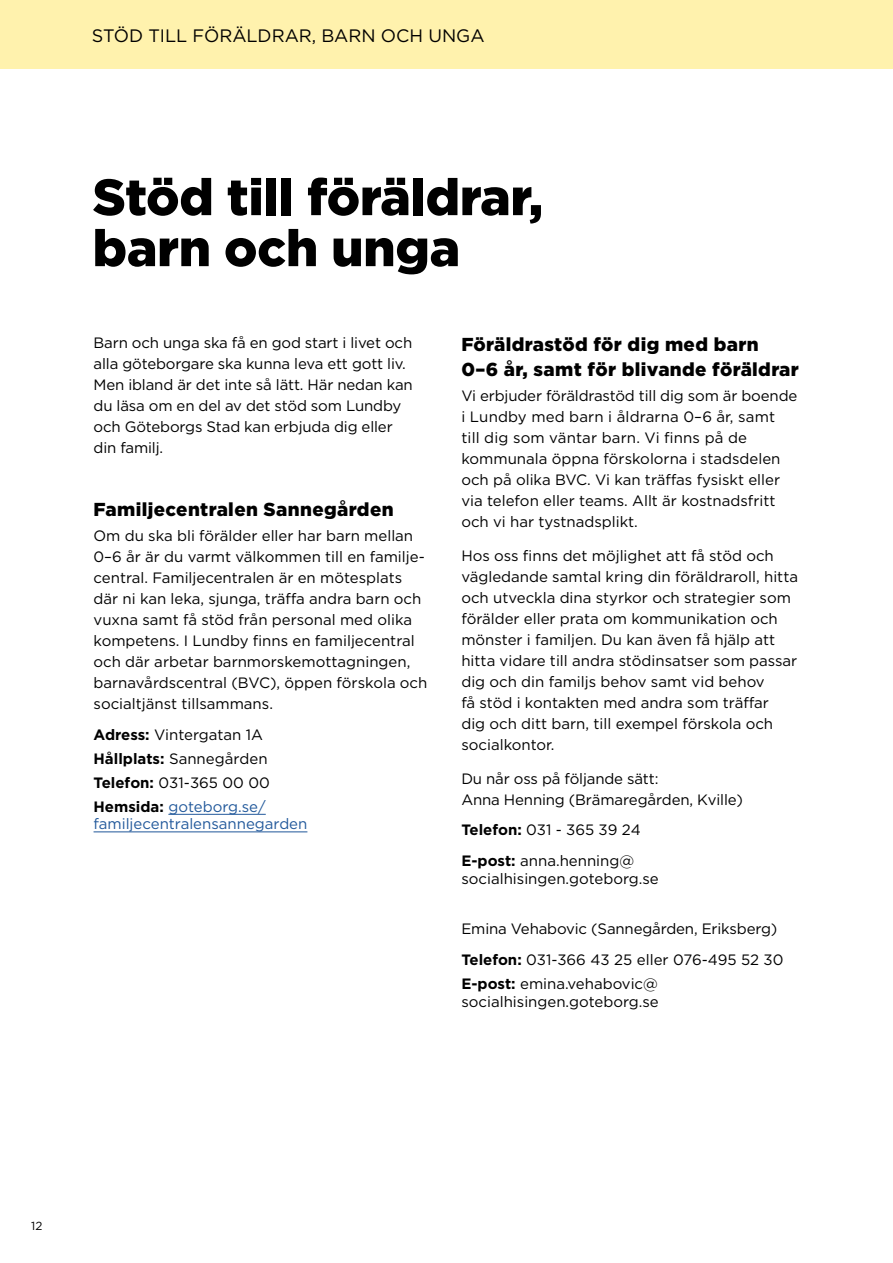
<style>
.page{position:relative;width:893px;height:1263px;background:#fff}
.page>*{position:absolute;margin:0;border:0;box-sizing:border-box;transform-origin:0 0}
.Rubrik_2{font:900 51px/51px "Gotham";letter-spacing:-.005em;color:#000}
.Kontaktinfo{font:900 18.75px/24.8px "Gotham";letter-spacing:.02em;color:#000}
.Mellanrubrik{font:900 18.75px "Gotham";letter-spacing:.02em;color:#000}
.Mötesplats_sidhuvud{font:18px "Gotham";color:#000}
.Kontaktinfo-2{font:15px/21px "Gotham";color:#000}
.Brödtext{font:15px/21px "Gotham";color:#000}
.Kontaktinfo-3{font:15px "Gotham";color:#22599b}
.t1{font:11.7px "Gotham";color:#000}
.s1{font-weight:700}
.s2{color:#22599b}
</style>
<div class="page">
<div style="left:0;top:0;width:893px;height:68px;background:#fff2ad"></div>
<hr style="left:168px;top:814px;width:98px;height:1px;background:#22599b">
<hr style="left:94px;top:831px;width:213px;height:1px;background:#22599b">
<p class="Mötesplats_sidhuvud" style="left:92px;top:24px;width:394px">STÖD TILL FÖRÄLDRAR, BARN OCH UNGA</p>
<h1 class="Rubrik_2" style="left:93px;top:171px;width:452px">Stöd till föräldrar, barn och unga</h1>
<p class="Brödtext" style="left:94px;top:332px;width:321px">Barn och unga ska få en god start i livet och alla göteborgare ska kunna leva ett gott liv.<br>Men ibland är det inte så lätt. Här nedan kan du läsa om en del av det stöd som Lundby och Göteborgs Stad kan erbjuda dig eller din familj.</p>
<p class="Mellanrubrik" style="left:94px;top:496px;width:302px">Familjecentralen Sannegården</p>
<p class="Brödtext" style="left:94px;top:525px;width:335px">Om du ska bli förälder eller har barn mellan 0–6 år är du varmt välkommen till en familje&shy;central. Familjecentralen är en mötesplats där ni kan leka, sjunga, träffa andra barn och vuxna samt få stöd från personal med olika kompetens. I Lundby finns en familjecentral och där arbetar barnmorskemottagningen, barnavårdscentral (BVC), öppen förskola och socialtjänst tillsammans.</p>
<p class="Kontaktinfo-2" style="left:94px;top:723px;width:178px;line-height:23.7px"><span class="s1">Adress:</span> Vintergatan 1A<br><span class="s1">Hållplats:</span> Sannegården<br><span class="s1">Telefon:</span> 031-365 00 00<br><span class="s1">Hemsida:</span> <span class="s2">goteborg.se/</span></p>
<p class="Kontaktinfo-3" style="left:94px;top:814px;width:215px">familjecentralensannegarden</p>
<p class="Kontaktinfo" style="left:461px;top:332px;width:339px">Föräldrastöd för dig med barn<br>0–6 år, samt för blivande föräldrar</p>
<p class="Kontaktinfo-2" style="left:461px;top:385px;width:337px">Vi erbjuder föräldrastöd till dig som är boende i Lundby med barn i åldrarna 0–6 år, samt<br>till dig som väntar barn. Vi finns på de kommunala öppna förskolorna i stadsdelen och på olika BVC. Vi kan träffas fysiskt eller via telefon eller teams. Allt är kostnadsfritt och vi har tystnadsplikt.</p>
<p class="Kontaktinfo-2" style="left:461px;top:545px;width:338px">Hos oss finns det möjlighet att få stöd och vägledande samtal kring din föräldraroll, hitta och utveckla dina styrkor och strategier som förälder eller prata om kommunikation och mönster i familjen. Du kan även få hjälp att hitta vidare till andra stödinsatser som passar dig och din familjs behov samt vid behov<br>få stöd i kontakten med andra som träffar<br>dig och ditt barn, till exempel förskola och socialkontor.</p>
<p class="Kontaktinfo-2" style="left:461px;top:767px;width:283px">Du når oss på följande sätt:<br>Anna Henning (Brämaregården, Kville)</p>
<p class="Kontaktinfo-2" style="left:461px;top:814px;width:181px;line-height:30.8px"><span class="s1">Telefon:</span> 031 - 365 39 24<br><span class="s1">E-post:</span> anna.henning@</p>
<p class="Kontaktinfo-2" style="left:461px;top:867px;width:199px">socialhisingen.goteborg.se</p>
<p class="Kontaktinfo-2" style="left:461px;top:913px;width:324px;line-height:30.8px">Emina Vehabovic (Sannegården, Eriksberg)<br><span class="s1">Telefon:</span> 031-366 43 25 eller 076-495 52 30</p>
<p class="Kontaktinfo-2" style="left:461px;top:974px;width:199px;line-height:18px"><span class="s1">E-post:</span> emina.vehabovic@ socialhisingen.goteborg.se</p>
<p class="t1" style="left:31px;top:1218px;width:13px">12</p>
</div>
